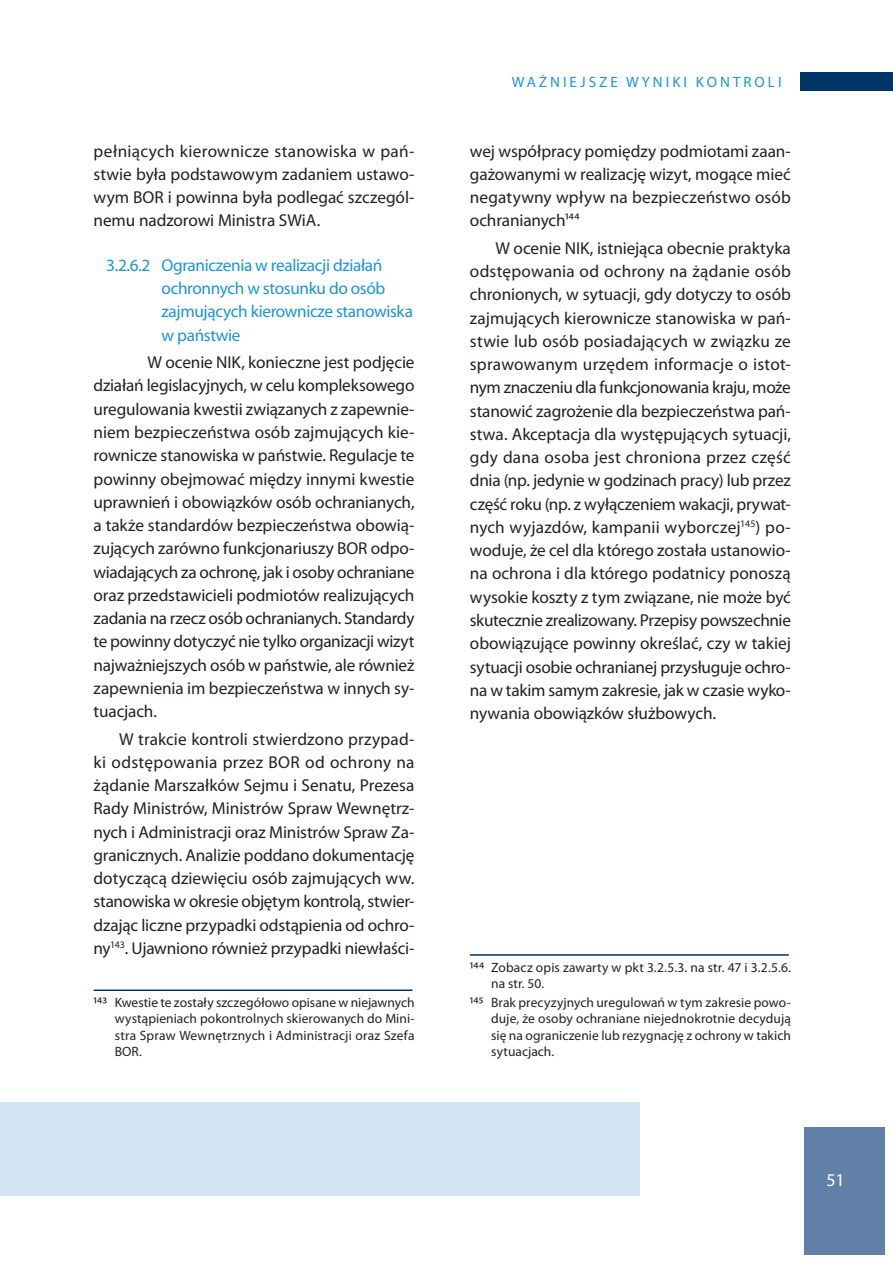
<style>
.page{position:relative;width:893px;height:1263px;background:#fff}
.page>*{position:absolute;margin:0;border:0;box-sizing:border-box;transform-origin:0 0}
.t1{font:18px "Myriad Pro";color:#fff}
.t2{font:17.25px/23.2px "Myriad Pro";letter-spacing:-.005em;color:#231f20;text-align:justify}
.t3{font:17.25px/23.2px "Myriad Pro";letter-spacing:-.02em;color:#1c94d2}
.t4{font:15px "Myriad Pro";color:#1c94d2}
.t5{font:13.5px/16.2px "Myriad Pro";letter-spacing:.01em;color:#231f20;text-align:justify}
.s1{font-size:15px}
</style>
<div class="page">
<div style="left:804px;top:1127px;width:80px;height:127px;background:#6180a7"></div>
<div style="left:800px;top:72px;width:93px;height:19px;background:#003667"></div>
<hr style="left:94px;top:989px;width:318px;height:2px;background:#003667">
<hr style="left:470px;top:954px;width:319px;height:2px;background:#003667">
<div style="left:0;top:1103px;width:639px;height:93px;background:#d2e3f4"></div>
<p class="t2" style="left:94px;top:139px;width:323px">pełniących kierownicze stanowiska w pań&shy;stwie była podstawowym zadaniem ustawo&shy;wym BOR i powinna była podlegać szczegól&shy;nemu nadzorowi Ministra SWiA.</p>
<p class="t3" style="left:162px;top:253px;width:253px;text-indent:-55px">3.2.6.2 Ograniczenia w realizacji działań ochronnych w stosunku do osób zajmujących kierownicze stanowiska w państwie</p>
<p class="t2" style="left:94px;top:350px;width:323px;text-indent:54px">W ocenie NIK, konieczne jest podjęcie działań legislacyjnych, w celu kompleksowego uregulowania kwestii związanych z zapewnie&shy;niem bezpieczeństwa osób zajmujących kie&shy;rownicze stanowiska w państwie. Regulacje te powinny obejmować między innymi kwestie uprawnień i obowiązków osób ochranianych, a także standardów bezpieczeństwa obowią&shy;zujących zarówno funkcjonariuszy BOR odpo&shy;wiadających za ochronę, jak i osoby ochraniane oraz przedstawicieli podmiotów realizujących zadania na rzecz osób ochranianych. Standardy te powinny dotyczyć nie tylko organizacji wizyt najważniejszych osób w państwie, ale również zapewnienia im bezpieczeństwa w innych sy&shy;tuacjach.</p>
<p class="t2" style="left:94px;top:727px;width:323px;text-indent:26px">W trakcie kontroli stwierdzono przypad&shy;ki odstępowania przez BOR od ochrony na żądanie Marszałków Sejmu i Senatu, Prezesa Rady Ministrów, Ministrów Spraw Wewnętrz&shy;nych i Administracji oraz Ministrów Spraw Za&shy;granicznych. Analizie poddano dokumentację dotyczącą dziewięciu osób zajmujących ww. stanowiska w okresie objętym kontrolą, stwier&shy;dzając liczne przypadki odstąpienia od ochro&shy;ny<sup>143</sup>. Ujawniono również przypadki niewłaści-</p>
<p class="t5" style="left:115px;top:994px;width:301px;text-indent:-21px"><span class="s1">143</span> Kwestie te zostały szczegółowo opisane w niejawnych wystąpieniach pokontrolnych skierowanych do Mini&shy;stra Spraw Wewnętrznych i Administracji oraz Szefa BOR.</p>
<p class="t4" style="left:512px;top:73px;width:49px">wa żniejsze</p>
<p class="t4" style="left:626px;top:73px;width:11px">wyniki</p>
<p class="t4" style="left:696px;top:73px;width:12px">kontroli</p>
<p class="t2" style="left:470px;top:139px;width:323px">wej współpracy pomiędzy podmiotami zaan&shy;gażowanymi w realizację wizyt, mogące mieć negatywny wpływ na bezpieczeństwo osób ochranianych<span class="s1">144</span></p>
<p class="t2" style="left:470px;top:236px;width:323px;text-indent:26px">W ocenie NIK, istniejąca obecnie praktyka odstępowania od ochrony na żądanie osób chronionych, w sytuacji, gdy dotyczy to osób zajmujących kierownicze stanowiska w pań&shy;stwie lub osób posiadających w związku ze sprawowanym urzędem informacje o istot&shy;nym znaczeniu dla funkcjonowania kraju, może stanowić zagrożenie dla bezpieczeństwa pań&shy;stwa. Akceptacja dla występujących sytuacji, gdy dana osoba jest chroniona przez część dnia (np. jedynie w godzinach pracy) lub przez część roku (np. z wyłączeniem wakacji, prywat&shy;nych wyjazdów, kampanii wyborczej<sup>145</sup>) po&shy;woduje, że cel dla którego została ustanowio&shy;na ochrona i dla którego podatnicy ponoszą wysokie koszty z tym związane, nie może być skutecznie zrealizowany. Przepisy powszechnie obowiązujące powinny określać, czy w takiej sytuacji osobie ochranianej przysługuje ochro&shy;na w takim samym zakresie, jak w czasie wyko&shy;nywania obowiązków służbowych.</p>
<p class="t5" style="left:491px;top:959px;width:301px;text-indent:-21px"><span class="s1">144</span> Zobacz opis zawarty w pkt 3.2.5.3. na str. 47 i 3.2.5.6. na str. 50.</p>
<p class="t5" style="left:491px;top:994px;width:301px;text-indent:-21px"><span class="s1">145</span> Brak precyzyjnych uregulowań w tym zakresie powo&shy;duje, że osoby ochraniane niejednokrotnie decydują się na ograniczenie lub rezygnację z ochrony w takich sytuacjach.</p>
<p class="t1" style="left:826px;top:1168px;width:20px">51</p>
</div>
